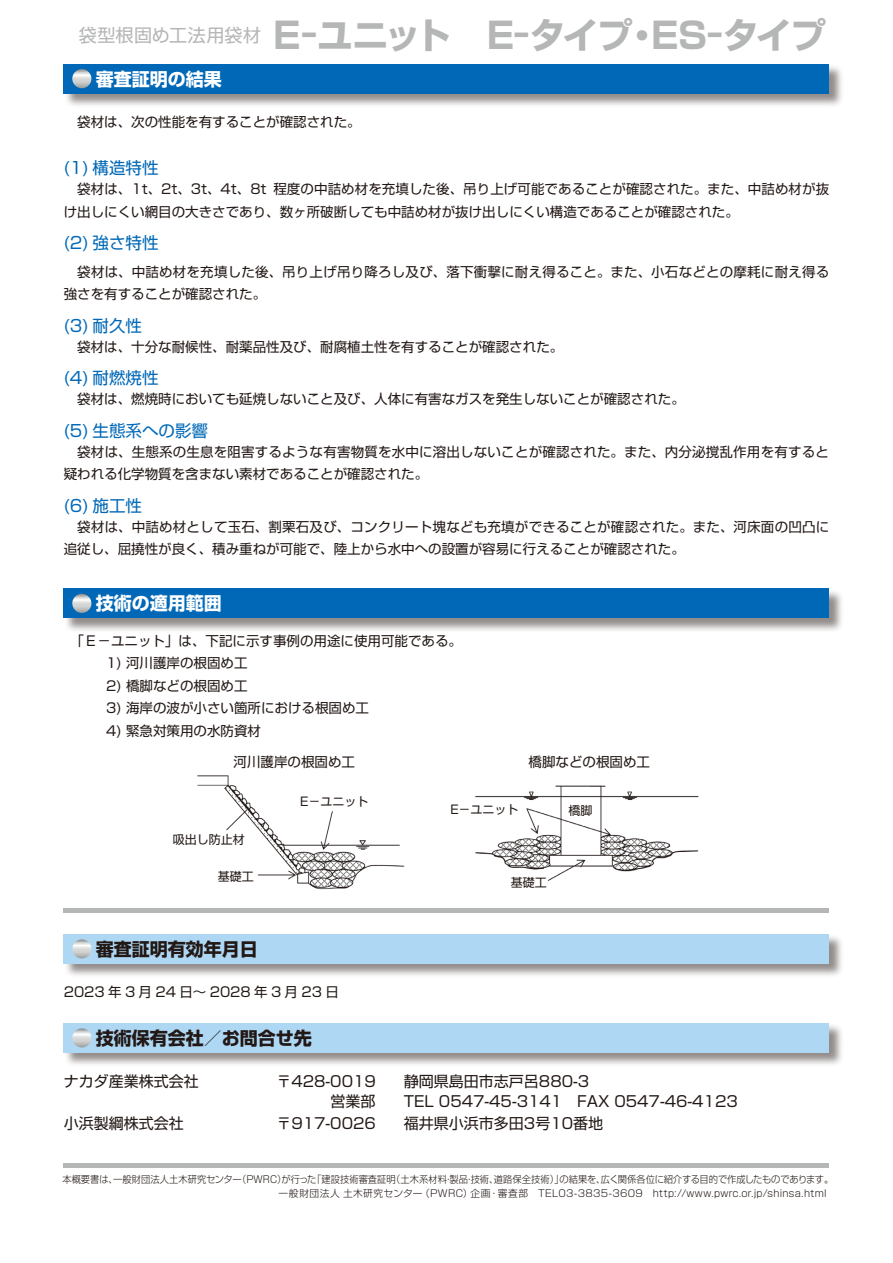
<style>
.page{position:relative;width:893px;height:1263px;background:#fff}
.page>*{position:absolute;margin:0;border:0;box-sizing:border-box;transform-origin:0 0}
.t1{font:700 36px "Shin Go Pro";letter-spacing:-.055em;color:#b5b6b6}
.t2{font:700 18px "Shin Go Pro";color:#221815}
.t3{font:700 18px "Shin Go Pro";color:#fff}
.t4{font:16.5px "Shin Go Pro";color:#0068b7}
.t5{font:15px "Shin Go Pro";color:#221815}
.t6{font:13.5px/22.5px "Shin Go Pro";color:#221815}
.t7{font:13.5px "Shin Go Pro";letter-spacing:.25em;color:#221815}
.t8{font:12px "Shin Go Pro";color:#221815}
.t9{font:300 9.75px/13.2px "Shin Go Pro";letter-spacing:.005em;color:#221815;scale:.95 1}
</style>
<div class="page">
<img style="left:63px;top:64px;width:779px;height:42px">
<div style="left:64px;top:64px;width:765px;height:30px;background:#0068b7"></div>
<svg style="left:72px;top:69px;width:19px;height:19px"></svg>
<img style="left:63px;top:934px;width:779px;height:42px">
<div style="left:64px;top:934px;width:765px;height:30px;background:#aed7f3"></div>
<svg style="left:72px;top:939px;width:19px;height:19px"></svg>
<img style="left:63px;top:1023px;width:779px;height:42px">
<div style="left:64px;top:1023px;width:765px;height:30px;background:#aed7f3"></div>
<svg style="left:72px;top:1028px;width:19px;height:19px"></svg>
<hr style="left:64px;top:909px;width:765px;height:4px;background:#b5b6b6">
<hr style="left:64px;top:1164px;width:765px;height:4px;background:#b5b6b6">
<img style="left:63px;top:588px;width:779px;height:43px">
<div style="left:64px;top:588px;width:765px;height:30px;background:#0068b7"></div>
<svg style="left:72px;top:594px;width:19px;height:19px"></svg>
<img style="left:197px;top:775px;width:208px;height:115px">
<img style="left:475px;top:785px;width:224px;height:96px">
<p class="t1" style="left:79px;top:6px;width:749px"><sup>袋型根固め工法用袋材</sup> E－ユニット　E－タイプ・ES－タイプ</p>
<p class="t3" style="left:96px;top:65px;width:127px">審査証明の結果</p>
<p class="t6" style="left:77px;top:109px;width:285px">袋材は、次の性能を有することが確認された。</p>
<p class="t4" style="left:64px;top:155px;width:96px">(1) 構造特性</p>
<p class="t6" style="left:64px;top:176px;width:767px;text-indent:14px">袋材は、1t、2t、3t、4t、8t 程度の中詰め材を充填した後、吊り上げ可能であることが確認された。また、中詰め材が抜け出しにくい網目の大きさであり、数ヶ所破断しても中詰め材が抜け出しにくい構造であることが確認された。</p>
<p class="t4" style="left:64px;top:230px;width:96px">(2) 強さ特性</p>
<p class="t6" style="left:64px;top:259px;width:767px;text-indent:14px">袋材は、中詰め材を充填した後、吊り上げ吊り降ろし及び、落下衝撃に耐え得ること。また、小石などとの摩耗に耐え得る強さを有することが確認された。</p>
<p class="t4" style="left:64px;top:312px;width:80px">(3) 耐久性</p>
<p class="t6" style="left:77px;top:334px;width:487px">袋材は、十分な耐候性、耐薬品性及び、耐腐植土性を有することが確認された。</p>
<p class="t4" style="left:64px;top:365px;width:96px">(4) 耐燃焼性</p>
<p class="t6" style="left:77px;top:386px;width:609px">袋材は、燃焼時においても延焼しないこと及び、人体に有害なガスを発生しないことが確認された。</p>
<p class="t4" style="left:64px;top:417px;width:146px">(5) 生態系への影響</p>
<p class="t6" style="left:64px;top:439px;width:767px;text-indent:14px">袋材は、生態系の生息を阻害するような有害物質を水中に溶出しないことが確認された。また、内分泌撹乱作用を有すると疑われる化学物質を含まない素材であることが確認された。</p>
<p class="t4" style="left:64px;top:492px;width:80px">(6) 施工性</p>
<p class="t6" style="left:64px;top:514px;width:767px;text-indent:14px">袋材は、中詰め材として玉石、割栗石及び、コンクリート塊なども充填ができることが確認された。また、河床面の凹凸に追従し、屈撓性が良く、積み重ねが可能で、陸上から水中への設置が容易に行えることが確認された。</p>
<p class="t3" style="left:96px;top:589px;width:127px">技術の適用範囲</p>
<p class="t6" style="left:71px;top:628px;width:393px">「Ｅ－ユニット」は、下記に示す事例の用途に使用可能である。</p>
<p class="t6" style="left:106px;top:650px;width:143px">1) 河川護岸の根固め工</p>
<p class="t6" style="left:106px;top:673px;width:143px">2) 橋脚などの根固め工</p>
<p class="t6" style="left:106px;top:695px;width:264px">3) 海岸の波が小さい箇所における根固め工</p>
<p class="t6" style="left:106px;top:718px;width:156px">4) 緊急対策用の水防資材</p>
<p class="t6" style="left:234px;top:749px;width:123px">河川護岸の根固め工</p>
<p class="t6" style="left:529px;top:749px;width:123px">橋脚などの根固め工</p>
<p class="t8" style="left:300px;top:791px;width:70px">E－ユニット</p>
<p class="t8" style="left:450px;top:800px;width:70px">E－ユニット</p>
<p class="t8" style="left:568px;top:800px;width:25px">橋脚</p>
<p class="t8" style="left:173px;top:829px;width:73px">吸出し防止材</p>
<p class="t8" style="left:218px;top:866px;width:37px">基礎工</p>
<p class="t8" style="left:511px;top:872px;width:37px">基礎工</p>
<p class="t2" style="left:96px;top:935px;width:163px">審査証明有効年月日</p>
<p class="t7" style="left:64px;top:981px;width:277px">2023年3月24日～2028年3月23日</p>
<p class="t2" style="left:96px;top:1024px;width:217px">技術保有会社／お問合せ先</p>
<p class="t5" style="left:64px;top:1069px;width:136px">ナカダ産業株式会社</p>
<p class="t5" style="left:276px;top:1069px;width:101px">〒428-0019</p>
<p class="t5" style="left:404px;top:1069px;width:187px">静岡県島田市志戸呂880-3</p>
<p class="t5" style="left:276px;top:1089px;width:100px">　　　 営業部</p>
<p class="t5" style="left:404px;top:1089px;width:335px">TEL 0547-45-3141　FAX 0547-46-4123</p>
<p class="t5" style="left:64px;top:1111px;width:121px">小浜製綱株式会社</p>
<p class="t5" style="left:276px;top:1111px;width:101px">〒917-0026</p>
<p class="t5" style="left:404px;top:1111px;width:201px">福井県小浜市多田3号10番地</p>
<p class="t9" style="left:279px;top:1172px;width:585px;text-indent:-216px">本概要書は、一般財団法人土木研究センター（PWRC）が行った「建設技術審査証明（土木系材料・製品・技術、道路保全技術）」の結果を、広く関係各位に紹介する目的で作成したものであります。一般財団法人 土木研究センター（PWRC）企画・審査部　TEL03-3835-3609　http://www.pwrc.or.jp/shinsa.html</p>
</div>
